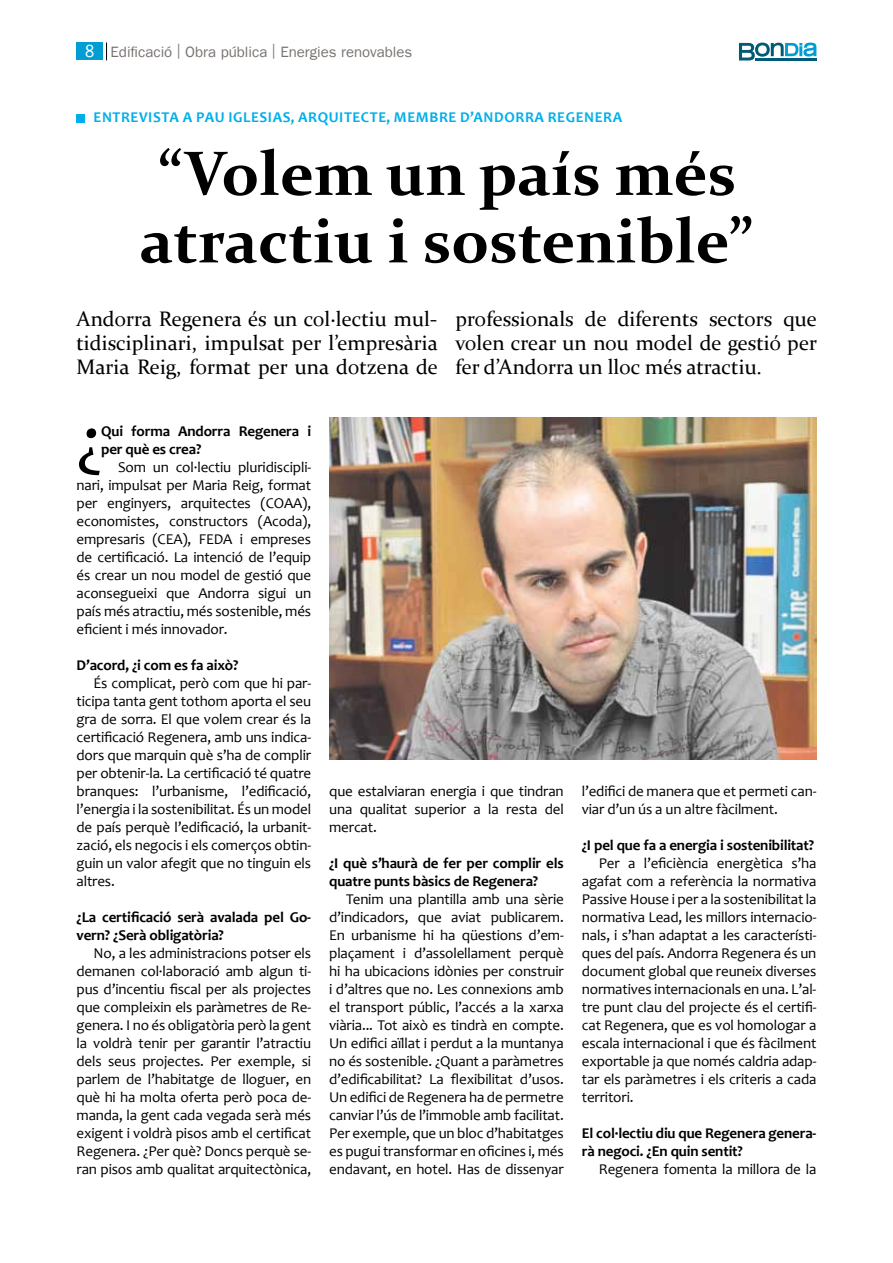
<style>
.page{position:relative;width:893px;height:1263px;background:#fff}
.page>*{position:absolute;margin:0;border:0;box-sizing:border-box;transform-origin:0 0}
.t1{font:71.7px "Candara";color:#000}
.t2{font:700 63px/67.5px "Constantia";color:#000}
.t3{font:21px/24px "Constantia";color:#000;text-align:justify}
.t4{font:15px/18px "Candara";letter-spacing:-.01em;color:#000;text-align:justify}
.t5{font:700 15px/18px "Candara";letter-spacing:-.01em;color:#000}
.t6{font:700 15px "Candara";letter-spacing:.04em;color:#00afea}
.t7{font:15px "Franklin Gothic LT";color:#787370}
.s1{font-stretch:condensed;font-size:18px;color:#fff}
</style>
<div class="page">
<div style="left:77px;top:43px;width:26px;height:17px;background:#009ed2"></div>
<svg style="left:106px;top:43px;width:1px;height:17px"></svg>
<svg style="left:739px;top:43px;width:77px;height:18px"></svg>
<img style="left:329px;top:418px;width:487px;height:342px">
<div style="left:77px;top:114px;width:8px;height:8px;background:#00afea"></div>
<p class="t7" style="left:85px;top:43px;width:329px"><span class="s1">8</span> Edificació | Obra pública | Energies renovables</p>
<p class="t6" style="left:94px;top:108px;width:19px">entr</p>
<p class="t6" style="left:131px;top:108px;width:18px">evist</p>
<p class="t6" style="left:170px;top:108px;width:454px">a a pau iglesias, arquitecte, membre d’andorra regenera</p>
<h2 class="t2" style="left:140px;top:137px;width:615px">“Volem un país més atractiu i sostenible”</h2>
<h3 class="t3" style="left:77px;top:306px;width:363px">Andorra Regenera és un col·lectiu mul&shy;tidisciplinari, impulsat per l’empresària Maria Reig, format per una dotzena de</h3>
<h3 class="t3" style="left:455px;top:306px;width:363px">professionals de diferents sectors que volen crear un nou model de gestió per fer d’Andorra un lloc més atractiu.</h3>
<h1 class="t1" style="left:77px;top:396px;width:27px">¿</h1>
<p class="t5" style="left:101px;top:422px;width:212px">Qui forma Andorra Regenera i per què es crea?</p>
<p class="t4" style="left:77px;top:458px;width:236px;text-indent:42px">Som un col·lectiu pluridiscipli&shy;nari, impulsat per Maria Reig, format per enginyers, arquitectes (COAA), economistes, constructors (Acoda), empresaris (CEA), FEDA i empreses de certificació. La intenció de l’equip és crear un nou model de gestió que aconsegueixi que Andorra sigui un país més atractiu, més sostenible, més eficient i més innovador.</p>
<p class="t5" style="left:77px;top:656px;width:163px">D’acord, ¿i com es fa això?</p>
<p class="t4" style="left:77px;top:674px;width:236px;text-indent:17px">És complicat, però com que hi par&shy;ticipa tanta gent tothom aporta el seu gra de sorra. El que volem crear és la certificació Regenera, amb uns indica&shy;dors que marquin què s’ha de complir per obtenir-la. La certificació té quatre branques: l’urbanisme, l’edificació, l’energia i la sostenibilitat. És un model de país perquè l’edificació, la urbanit&shy;zació, els negocis i els comerços obtin&shy;guin un valor afegit que no tinguin els altres.</p>
<p class="t5" style="left:77px;top:908px;width:236px">¿La certificació serà avalada pel Go&shy;vern? ¿Serà obligatòria?</p>
<p class="t4" style="left:77px;top:944px;width:236px;text-indent:17px">No, a les administracions potser els demanen col·laboració amb algun ti&shy;pus d’incentiu fiscal per als projectes que compleixin els paràmetres de Re&shy;genera. I no és obligatòria però la gent la voldrà tenir per garantir l’atractiu dels seus projectes. Per exemple, si parlem de l’habitatge de lloguer, en què hi ha molta oferta però poca de&shy;manda, la gent cada vegada serà més exigent i voldrà pisos amb el certificat Regenera. ¿Per què? Doncs perquè se&shy;ran pisos amb qualitat arquitectònica,</p>
<p class="t4" style="left:329px;top:782px;width:236px">que estalviaran energia i que tindran una qualitat superior a la resta del mercat.</p>
<p class="t5" style="left:329px;top:854px;width:236px">¿I què s’haurà de fer per complir els quatre punts bàsics de Regenera?</p>
<p class="t4" style="left:329px;top:890px;width:236px;text-indent:17px">Tenim una plantilla amb una sèrie d’indicadors, que aviat publicarem.<br>En urbanisme hi ha qüestions d’em&shy;plaçament i d’assolellament perquè hi ha ubicacions idònies per construir i d’altres que no. Les connexions amb el transport públic, l’accés a la xarxa viària... Tot això es tindrà en compte.<br>Un edifici aïllat i perdut a la muntanya no és sostenible. ¿Quant a paràmetres d’edificabilitat? La flexibilitat d’usos.<br>Un edifici de Regenera ha de permetre canviar l’ús de l’immoble amb facilitat.<br>Per exemple, que un bloc d’habitatges es pugui transformar en oficines i, més endavant, en hotel. Has de dissenyar</p>
<p class="t4" style="left:582px;top:782px;width:236px">l’edifici de manera que et permeti can&shy;viar d’un ús a un altre fàcilment.</p>
<p class="t5" style="left:582px;top:836px;width:234px">¿I pel que fa a energia i sostenibilitat?</p>
<p class="t4" style="left:582px;top:854px;width:236px;text-indent:17px">Per a l’eficiència energètica s’ha agafat com a referència la normativa Passive House i per a la sostenibilitat la normativa Lead, les millors internacio&shy;nals, i s’han adaptat a les característi&shy;ques del país. Andorra Regenera és un document global que reuneix diverses normatives internacionals en una. L’al&shy;tre punt clau del projecte és el certifi&shy;cat Regenera, que es vol homologar a escala internacional i que és fàcilment exportable ja que només caldria adap&shy;tar els paràmetres i els criteris a cada territori.</p>
<p class="t5" style="left:582px;top:1124px;width:236px">El col·lectiu diu que Regenera genera&shy;rà negoci. ¿En quin sentit?</p>
<p class="t4" style="left:599px;top:1160px;width:219px">Regenera fomenta la millora de la</p>
</div>
